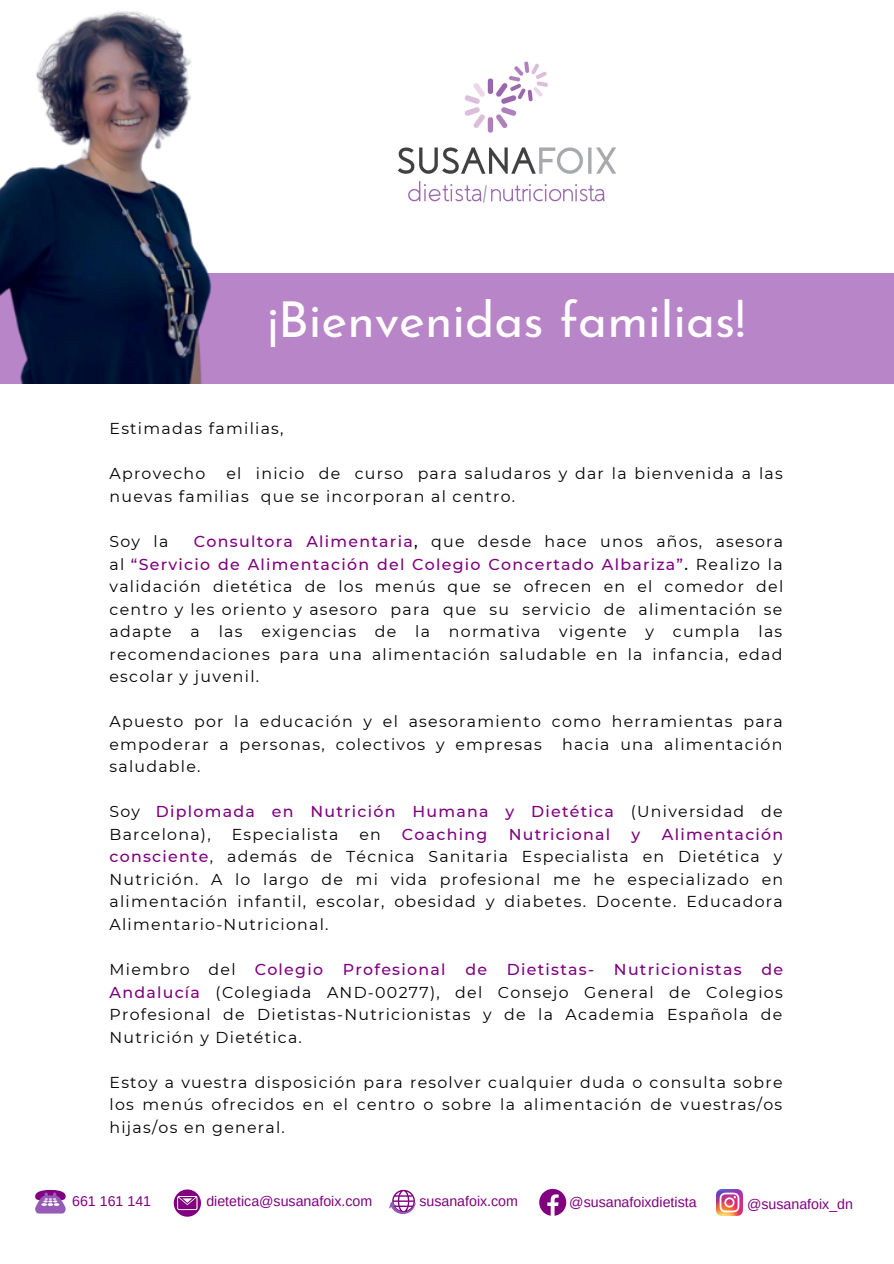
<style>
.page{position:relative;width:894px;height:1264px;background:#fff}
.page>*{position:absolute;margin:0;border:0;box-sizing:border-box;transform-origin:0 0}
.t1{font:49.5px "Josefin Sans";color:#fffefd}
.t2{font:15.75px/22.5px "Montserrat";letter-spacing:.08em;color:#000;text-align:justify}
.t3{font:500 15.75px/22.5px "Montserrat";letter-spacing:.08em;color:#800080}
.t4{font:14.25px "Arimo";color:#800080}
.s1{font-weight:500;color:#800080}
.s2{font-weight:500}
.s3{font-weight:400;color:#000}
</style>
<div class="page">
<img style="left:397px;top:61px;width:219px;height:142px">
<svg style="left:35px;top:1189px;width:31px;height:24px"></svg>
<svg style="left:389px;top:1189px;width:26px;height:25px"></svg>
<svg style="left:174px;top:1189px;width:27px;height:27px"></svg>
<svg style="left:177px;top:1196px;width:20px;height:13px"></svg>
<svg style="left:539px;top:1188px;width:27px;height:27px"></svg>
<img style="left:716px;top:1189px;width:26px;height:26px">
<div style="left:0;top:273px;width:893px;height:111px;background:#b885c9"></div>
<img style="left:0;top:11px;width:212px;height:372px">
<h1 class="t1" style="left:268px;top:300px;width:478px">¡Bienvenidas familias!</h1>
<p class="t2" style="left:109px;top:417px;width:175px">Estimadas familias,</p>
<p class="t2" style="left:109px;top:462px;width:97px">Aprovecho</p>
<p class="t2" style="left:109px;top:462px;width:674px;text-indent:117px">el inicio de curso para saludaros y dar la bienvenida a las nuevas familias que se incorporan al centro.</p>
<p class="t2" style="left:109px;top:530px;width:60px">Soy la</p>
<p class="t2" style="left:109px;top:530px;width:675px;text-indent:84px"><span class="s1">Consultora Alimentaria</span><span class="s2">,</span> que desde hace unos años, asesora al <span class="s1">“Servicio de Alimentación del Colegio Concertado Albariza”</span><span class="s2">.</span> Realizo la validación dietética de los menús que se ofrecen en el comedor del centro y les oriento y asesoro para que su servicio de alimentación se adapte a las exigencias de la normativa vigente y cumpla las recomendaciones para una alimentación saludable en la infancia, edad escolar y juvenil.</p>
<p class="t2" style="left:109px;top:710px;width:674px">Apuesto por la educación y el asesoramiento como herramientas para empoderar a personas, colectivos y empresas</p>
<p class="t2" style="left:562px;top:732px;width:222px">hacia una alimentación</p>
<p class="t2" style="left:109px;top:755px;width:92px">saludable.</p>
<p class="t3" style="left:109px;top:800px;width:674px"><span class="s3">Soy</span> Diplomada en Nutrición Humana y Dietética <span class="s3">(Universidad de<br>Barcelona),</span></p>
<p class="t2" style="left:109px;top:823px;width:675px;text-indent:552px"><span class="s1">Alimentación consciente</span>, además de Técnica Sanitaria Especialista en Dietética y Nutrición. A lo largo de mi vida profesional me he especializado en alimentación infantil, escolar, obesidad y diabetes. Docente. Educadora Alimentario-Nutricional.</p>
<p class="t2" style="left:109px;top:958px;width:215px">Miembro del <span class="s1">Colegio</span></p>
<p class="t3" style="left:343px;top:958px;width:104px">Profesional</p>
<p class="t3" style="left:465px;top:958px;width:23px">de</p>
<p class="t3" style="left:506px;top:958px;width:89px">Dietistas-</p>
<p class="t3" style="left:613px;top:958px;width:129px">Nutricionistas</p>
<p class="t2" style="left:232px;top:823px;width:108px">Especialista</p>
<p class="t2" style="left:359px;top:823px;width:23px">en</p>
<p class="t3" style="left:401px;top:823px;width:87px">Coaching</p>
<p class="t3" style="left:508px;top:823px;width:103px">Nutricional</p>
<p class="t3" style="left:631px;top:823px;width:10px">y</p>
<p class="t2" style="left:109px;top:958px;width:675px;text-indent:651px"><span class="s1">de Andalucía</span> (Colegiada AND-00277), del Consejo General de Colegios Profesional de Dietistas-Nutricionistas y de la Academia Española de Nutrición y Dietética.</p>
<p class="t2" style="left:109px;top:1070px;width:674px">Estoy a vuestra disposición para resolver cualquier duda o consulta sobre los menús ofrecidos en el centro o sobre la alimentación de vuestras/os hijas/os en general.</p>
<p class="t4" style="left:72px;top:1193px;width:80px">661 161 141</p>
<p class="t4" style="left:206px;top:1193px;width:167px">dietetica@susanafoix.com</p>
<p class="t4" style="left:419px;top:1193px;width:100px">susanafoix.com</p>
<p class="t4" style="left:746px;top:1195px;width:107px">@susanafoix_dn</p>
<p class="t4" style="left:569px;top:1194px;width:129px">@susanafoixdietista</p>
</div>
